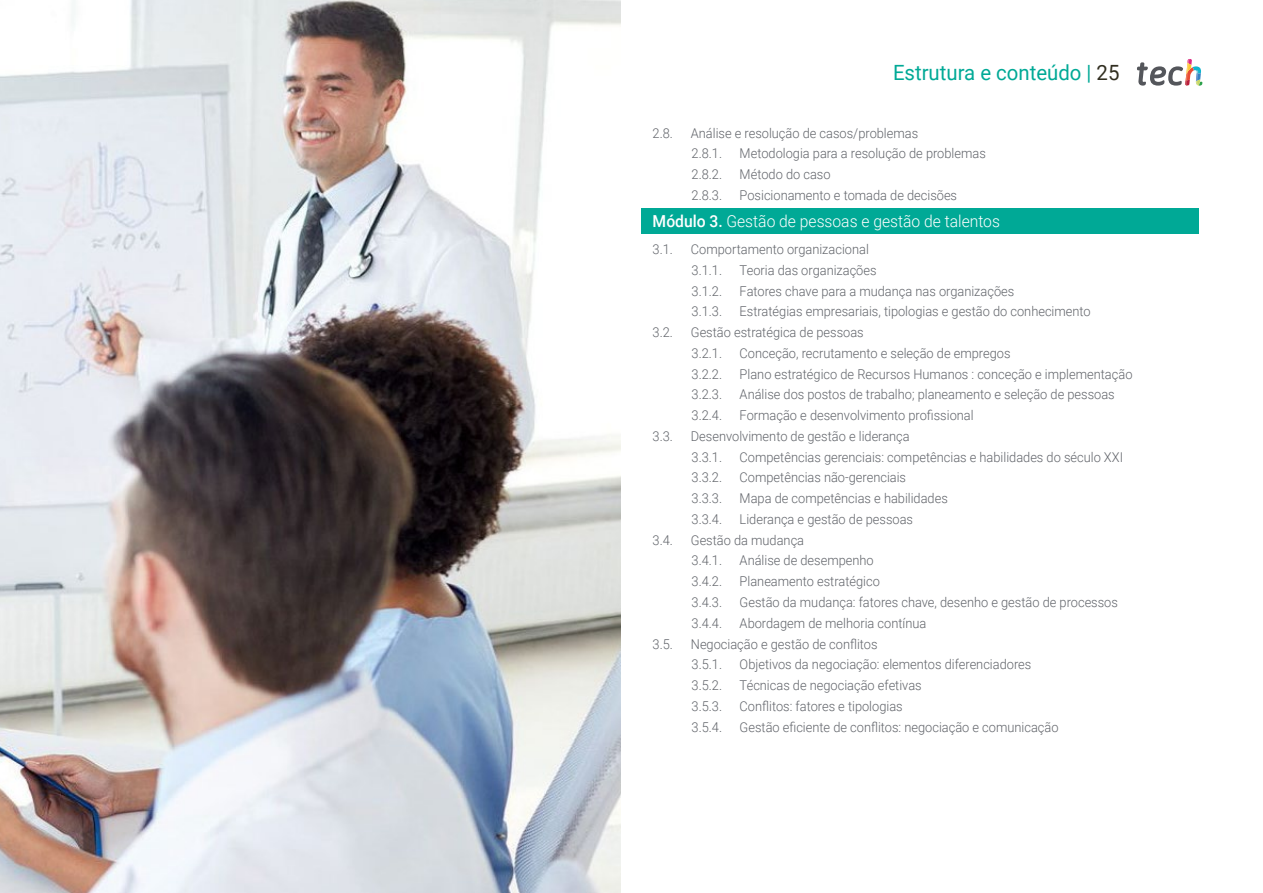
<style>
.page{position:relative;width:1263px;height:893px;background:#fff}
.page>*{position:absolute;margin:0;border:0;box-sizing:border-box;transform-origin:0 0}
.t1{font:21px "Roboto";color:#00a996}
.t2{font:300 16.5px "Roboto";color:#fff;scale:.95 1}
.t3{font:300 13.5px/20.7px "Roboto";color:#61646a;scale:.95 1}
.s1{color:#312e20}
.s2{font-weight:500}
</style>
<div class="page">
<img style="left:0;top:0;width:621px;height:893px">
<svg style="left:1137px;top:59px;width:65px;height:27px"></svg>
<div style="left:642px;top:208px;width:557px;height:25px;background:#00a996"></div>
<h1 class="t1" style="left:893px;top:57px;width:228px">Estrutura e conteúdo | <span class="s1">25</span></h1>
<p class="t3" style="left:653px;top:122px;width:23px">2.8.</p>
<p class="t3" style="left:691px;top:122px;width:241px">Análise e resolução de casos/problemas<br>2.8.1.</p>
<p class="t3" style="left:740px;top:143px;width:261px">Metodologia para a resolução de problemas</p>
<p class="t3" style="left:692px;top:164px;width:34px">2.8.2.</p>
<p class="t3" style="left:740px;top:164px;width:97px">Método do caso</p>
<p class="t3" style="left:692px;top:184px;width:34px">2.8.3.</p>
<p class="t3" style="left:740px;top:184px;width:230px">Posicionamento e tomada de decisões</p>
<p class="t2" style="left:653px;top:210px;width:367px"><span class="s2">Módulo 3.</span> Gestão de pessoas e gestão de talentos</p>
<p class="t3" style="left:653px;top:239px;width:23px">3.1.</p>
<p class="t3" style="left:691px;top:239px;width:189px">Comportamento organizacional<br>3.1.1.</p>
<p class="t3" style="left:740px;top:259px;width:146px">Teoria das organizações</p>
<p class="t3" style="left:692px;top:280px;width:34px">3.1.2.</p>
<p class="t3" style="left:740px;top:280px;width:291px">Fatores chave para a mudança nas organizações</p>
<p class="t3" style="left:692px;top:301px;width:34px">3.1.3.</p>
<p class="t3" style="left:740px;top:301px;width:371px">Estratégias empresariais, tipologias e gestão do conhecimento</p>
<p class="t3" style="left:653px;top:322px;width:23px">3.2.</p>
<p class="t3" style="left:691px;top:322px;width:183px">Gestão estratégica de pessoas<br>3.2.1.</p>
<p class="t3" style="left:740px;top:342px;width:287px">Conceção, recrutamento e seleção de empregos</p>
<p class="t3" style="left:692px;top:363px;width:34px">3.2.2.</p>
<p class="t3" style="left:740px;top:363px;width:415px">Plano estratégico de Recursos Humanos : conceção e implementação</p>
<p class="t3" style="left:692px;top:384px;width:34px">3.2.3.</p>
<p class="t3" style="left:740px;top:384px;width:396px">Análise dos postos de trabalho; planeamento e seleção de pessoas</p>
<p class="t3" style="left:692px;top:405px;width:34px">3.2.4.</p>
<p class="t3" style="left:740px;top:405px;width:248px">Formação e desenvolvimento profissional</p>
<p class="t3" style="left:653px;top:425px;width:23px">3.3.</p>
<p class="t3" style="left:691px;top:425px;width:232px">Desenvolvimento de gestão e liderança<br>3.3.1.</p>
<p class="t3" style="left:740px;top:446px;width:405px">Competências gerenciais: competências e habilidades do século XXI</p>
<p class="t3" style="left:692px;top:467px;width:34px">3.3.2.</p>
<p class="t3" style="left:740px;top:467px;width:177px">Competências não-gerenciais</p>
<p class="t3" style="left:692px;top:488px;width:34px">3.3.3.</p>
<p class="t3" style="left:740px;top:488px;width:221px">Mapa de competências e habilidades</p>
<p class="t3" style="left:692px;top:508px;width:34px">3.3.4.</p>
<p class="t3" style="left:740px;top:508px;width:184px">Liderança e gestão de pessoas</p>
<p class="t3" style="left:653px;top:529px;width:23px">3.4.</p>
<p class="t3" style="left:691px;top:529px;width:121px">Gestão da mudança<br>3.4.1.</p>
<p class="t3" style="left:740px;top:550px;width:143px">Análise de desempenho</p>
<p class="t3" style="left:692px;top:571px;width:34px">3.4.2.</p>
<p class="t3" style="left:740px;top:571px;width:149px">Planeamento estratégico</p>
<p class="t3" style="left:692px;top:591px;width:34px">3.4.3.</p>
<p class="t3" style="left:740px;top:591px;width:400px">Gestão da mudança: fatores chave, desenho e gestão de processos</p>
<p class="t3" style="left:692px;top:612px;width:34px">3.4.4.</p>
<p class="t3" style="left:740px;top:612px;width:198px">Abordagem de melhoria contínua</p>
<p class="t3" style="left:653px;top:633px;width:23px">3.5.</p>
<p class="t3" style="left:691px;top:633px;width:198px">Negociação e gestão de conflitos<br>3.5.1.</p>
<p class="t3" style="left:740px;top:654px;width:309px">Objetivos da negociação: elementos diferenciadores</p>
<p class="t3" style="left:692px;top:674px;width:34px">3.5.2.</p>
<p class="t3" style="left:740px;top:674px;width:193px">Técnicas de negociação efetivas</p>
<p class="t3" style="left:692px;top:695px;width:34px">3.5.3.</p>
<p class="t3" style="left:740px;top:695px;width:173px">Conflitos: fatores e tipologias</p>
<p class="t3" style="left:692px;top:716px;width:34px">3.5.4.</p>
<p class="t3" style="left:740px;top:716px;width:337px">Gestão eficiente de conflitos: negociação e comunicação</p>
</div>
